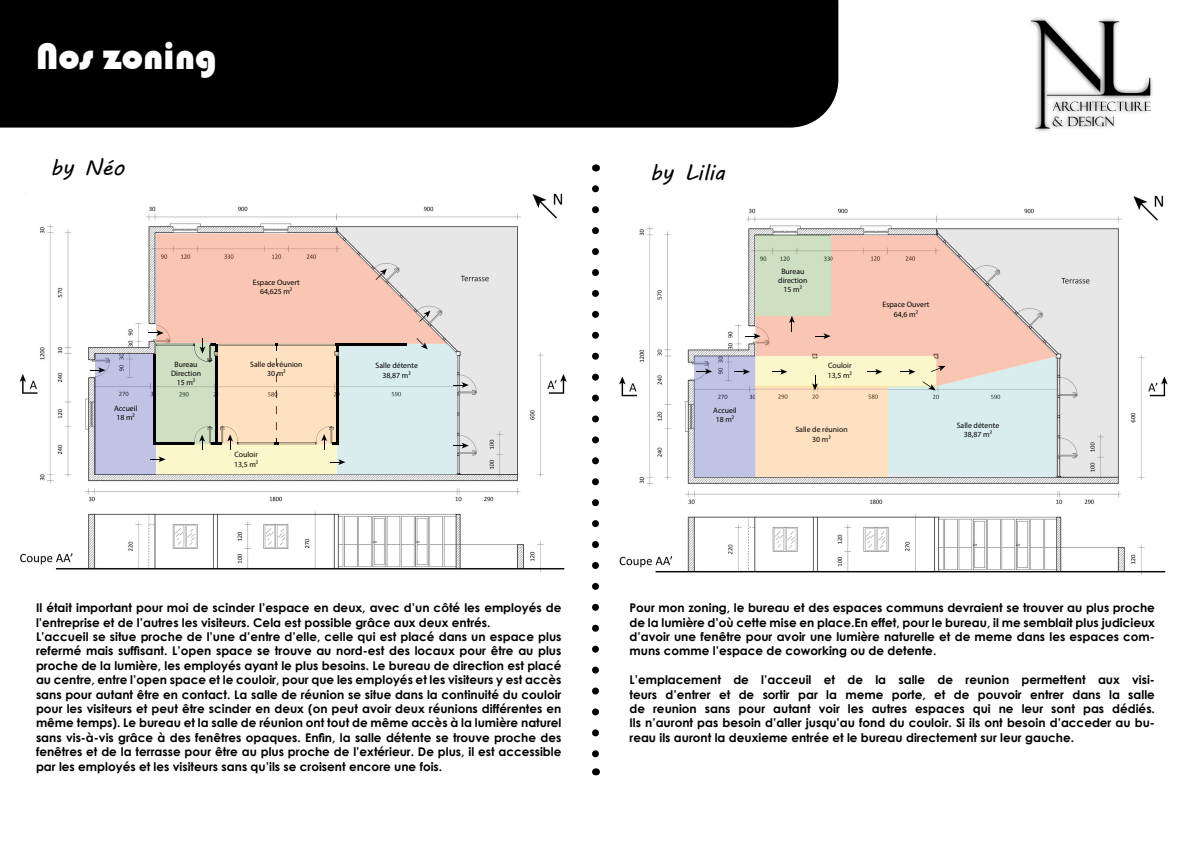
<style>
.page{position:relative;width:1191px;height:842px;background:#fff}
.page>*{position:absolute;margin:0;border:0;box-sizing:border-box;transform-origin:0 0}
.t1{font:38px "Bauhaus 93";color:#fff}
.t2{font:22px "MV Boli";color:#000}
.t3{font:700 12px/14.4px "Century Gothic";color:#000;text-align:justify}
.t4{font:7.8px/9.4px "Myriad Pro";color:#000;text-align:center}
</style>
<div class="page">
<div style="left:0;top:0;width:838px;height:128px;background:#000"></div>
<img style="left:1030px;top:17px;width:123px;height:115px">
<img style="left:595px;top:187px;width:573px;height:388px">
<div style="left:695px;top:356px;width:60px;height:121px;background:#c0c3e4"></div>
<img style="left:755px;top:236px;width:301px;height:120px">
<div style="left:755px;top:236px;width:75px;height:80px;background:#cfdfc2"></div>
<div style="left:755px;top:387px;width:133px;height:90px;background:#fee1c1"></div>
<div style="left:888px;top:387px;width:168px;height:90px;background:#d9edee"></div>
<img style="left:755px;top:356px;width:301px;height:31px">
<img style="left:888px;top:386px;width:48px;height:1px">
<svg style="left:745px;top:333px;width:15px;height:6px"></svg>
<svg style="left:789px;top:316px;width:5px;height:15px"></svg>
<svg style="left:815px;top:333px;width:15px;height:6px"></svg>
<svg style="left:696px;top:369px;width:16px;height:5px"></svg>
<svg style="left:734px;top:369px;width:16px;height:6px"></svg>
<svg style="left:771px;top:369px;width:16px;height:6px"></svg>
<svg style="left:812px;top:375px;width:6px;height:15px"></svg>
<svg style="left:866px;top:369px;width:16px;height:6px"></svg>
<svg style="left:900px;top:369px;width:15px;height:6px"></svg>
<svg style="left:931px;top:366px;width:14px;height:6px"></svg>
<svg style="left:922px;top:381px;width:13px;height:9px"></svg>
<svg style="left:592px;top:189px;width:7px;height:569px"></svg>
<div style="left:624px;top:187px;width:100px;height:27px;background:#fff"></div>
<div style="left:722px;top:185px;width:151px;height:15px;background:#fff"></div>
<img style="left:19px;top:185px;width:548px;height:387px">
<div style="left:96px;top:354px;width:60px;height:120px;background:#c0c3e4"></div>
<img style="left:156px;top:344px;width:301px;height:130px">
<hr style="left:154px;top:354px;width:2px;height:90px;background:#000">
<hr style="left:156px;top:442px;width:38px;height:2px;background:#000">
<hr style="left:215px;top:356px;width:2px;height:88px;background:#000">
<hr style="left:337px;top:356px;width:2px;height:88px;background:#000">
<svg style="left:337px;top:346px;width:2px;height:6px"></svg>
<hr style="left:335px;top:344px;width:72px;height:2px;background:#000">
<svg style="left:275px;top:344px;width:2px;height:6px"></svg>
<svg style="left:274px;top:438px;width:4px;height:6px"></svg>
<hr style="left:217px;top:344px;width:58px;height:2px;background:#000">
<hr style="left:277px;top:344px;width:58px;height:2px;background:#000">
<hr style="left:156px;top:344px;width:38px;height:2px;background:#000">
<hr style="left:278px;top:442px;width:38px;height:2px;background:#000">
<hr style="left:237px;top:442px;width:37px;height:2px;background:#000">
<svg style="left:148px;top:330px;width:16px;height:6px"></svg>
<svg style="left:376px;top:269px;width:11px;height:11px"></svg>
<svg style="left:419px;top:311px;width:11px;height:11px"></svg>
<svg style="left:416px;top:338px;width:12px;height:11px"></svg>
<svg style="left:453px;top:382px;width:16px;height:6px"></svg>
<svg style="left:453px;top:443px;width:16px;height:5px"></svg>
<svg style="left:330px;top:459px;width:15px;height:6px"></svg>
<svg style="left:150px;top:456px;width:16px;height:6px"></svg>
<svg style="left:90px;top:367px;width:15px;height:6px"></svg>
<svg style="left:194px;top:426px;width:44px;height:24px"></svg>
<svg style="left:315px;top:426px;width:22px;height:24px"></svg>
<svg style="left:194px;top:338px;width:23px;height:24px"></svg>
<div style="left:27px;top:185px;width:247px;height:16px;background:#fff"></div>
<div style="left:24px;top:199px;width:116px;height:15px;background:#fff"></div>
<h1 class="t1" style="left:36px;top:35px;width:183px">Nos zoning</h1>
<h2 class="t2" style="left:50px;top:152px;width:75px">by Néo</h2>
<p class="t4" style="left:114px;top:403px;width:25px">Accueil<br>18 m²</p>
<p class="t4" style="left:253px;top:278px;width:48px">Espace Ouvert<br>64,625 m²</p>
<p class="t4" style="left:171px;top:359px;width:31px">Bureau<br>Direction<br>15 m²</p>
<p class="t4" style="left:250px;top:359px;width:54px">Salle de réunion<br>30 m²</p>
<p class="t4" style="left:234px;top:450px;width:26px;text-align:left">Couloir<br>13,5 m²</p>
<p class="t4" style="left:375px;top:361px;width:44px">Salle détente<br>38,87 m²</p>
<h2 class="t2" style="left:650px;top:158px;width:76px">by Lilia</h2>
<p class="t4" style="left:713px;top:405px;width:25px">Accueil<br>18 m²</p>
<p class="t4" style="left:778px;top:266px;width:31px">Bureau direction<br>15 m²</p>
<p class="t4" style="left:827px;top:361px;width:26px;text-align:left">Couloir<br>13,5 m²</p>
<p class="t4" style="left:795px;top:425px;width:54px">Salle de réunion<br>30 m²</p>
<p class="t4" style="left:882px;top:300px;width:48px">Espace Ouvert<br>64,6 m²</p>
<p class="t4" style="left:956px;top:421px;width:44px">Salle détente<br>38,87 m²</p>
<p class="t3" style="left:36px;top:600px;width:527px;text-align:left">Il était important pour moi de scinder l’espace en deux, avec d’un côté les employés de l’entreprise et de l’autres les visiteurs. Cela est possible grâce aux deux entrés.<br>L’accueil se situe proche de l’une d’entre d’elle, celle qui est placé dans un espace plus refermé mais suffisant. L’open space se trouve au nord-est des locaux pour être au plus proche de la lumière, les employés ayant le plus besoins. Le bureau de direction est placé au centre, entre l’open space et le couloir, pour que les employés et les visiteurs y est accès sans pour autant être en contact. La salle de réunion se situe dans la continuité du couloir pour les visiteurs et peut être scinder en deux (on peut avoir deux réunions différentes en même temps). Le bureau et la salle de réunion ont tout de même accès à la lumière naturel sans vis-à-vis grâce à des fenêtres opaques. Enfin, la salle détente se trouve proche des fenêtres et de la terrasse pour être au plus proche de l’extérieur. De plus, il est accessible par les employés et les visiteurs sans qu’ils se croisent encore une fois.</p>
<p class="t3" style="left:629px;top:600px;width:527px">Pour mon zoning, le bureau et des espaces communs devraient se trouver au plus proche de la lumière d’où cette mise en place.En effet, pour le bureau, il me semblait plus judicieux d’avoir une fenêtre pour avoir une lumière naturelle et de meme dans les espaces com&shy;muns comme l’espace de coworking ou de detente.</p>
<p class="t3" style="left:629px;top:672px;width:527px">L’emplacement de l’acceuil et de la salle de reunion permettent aux visi&shy;teurs d’entrer et de sortir par la meme porte, et de pouvoir entrer dans la salle de reunion sans pour autant voir les autres espaces qui ne leur sont pas dédiés.<br>Ils n’auront pas besoin d’aller jusqu’au fond du couloir. Si ils ont besoin d’acceder au bu&shy;reau ils auront la deuxieme entrée et le bureau directement sur leur gauche.</p>
</div>
